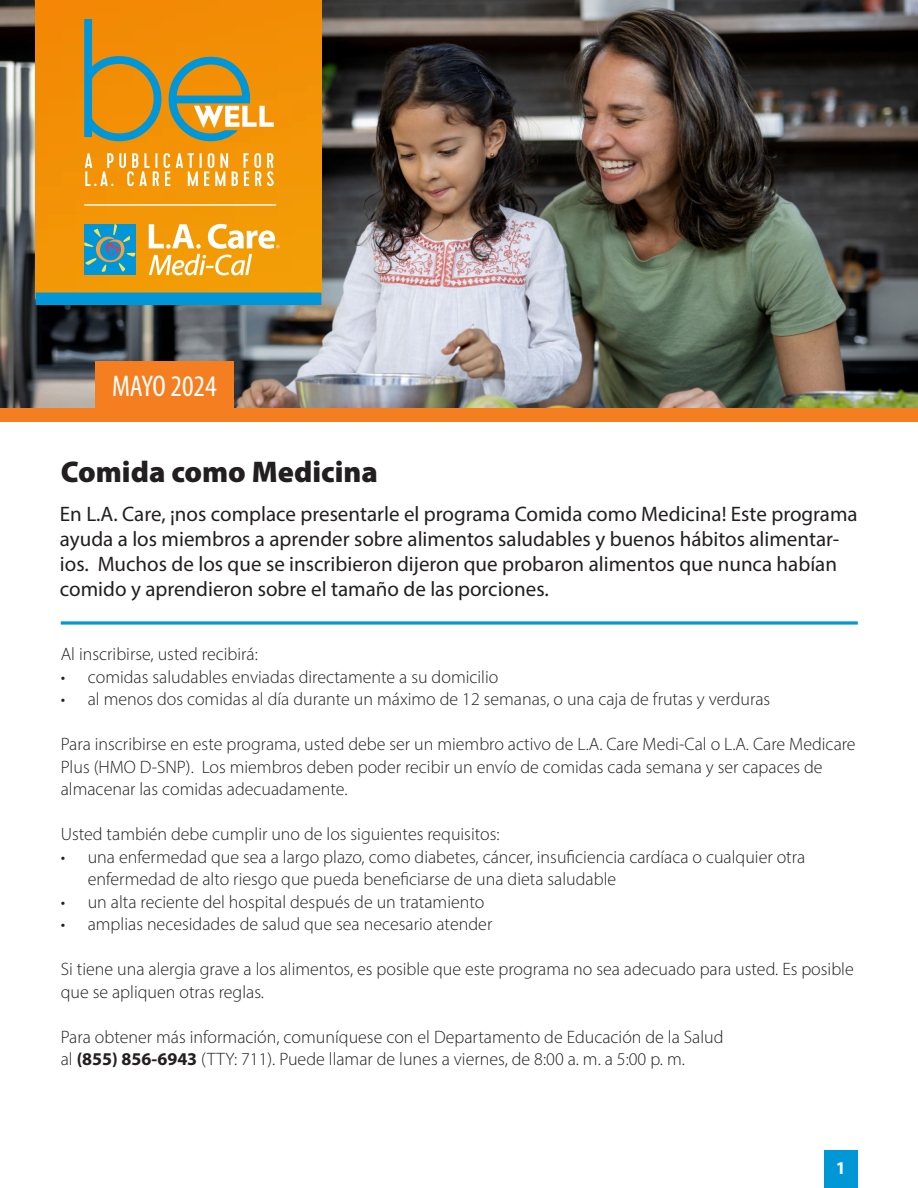
<style>
.page{position:relative;width:918px;height:1188px;background:#fff}
.page>*{position:absolute;margin:0;border:0;box-sizing:border-box;transform-origin:0 0}
.t1{font:900 30px "Myriad Pro";color:#231f20}
.t2{font:condensed 30px "Myriad Pro";letter-spacing:-.005em;color:#fff}
.t3{font:21px/25.2px "Myriad Pro";color:#231f20}
.t4{font:300 18px/22.5px "Myriad Pro";color:#231f20}
.t5{font:700 18px "Myriad Pro";color:#fff}
.s1{font-weight:700}
</style>
<div class="page">
<div style="left:824px;top:1151px;width:34px;height:37px;background:#0097d7"></div>
<img style="left:0;top:0;width:918px;height:408px">
<div style="left:0;top:408px;width:918px;height:14px;background:#f57e20"></div>
<svg style="left:61px;top:621px;width:797px;height:4px;background:#31abde"></svg>
<img style="left:36px;top:0;width:285px;height:293px">
<div style="left:36px;top:293px;width:285px;height:12px;background:#0196d7"></div>
<hr style="left:84px;top:204px;width:192px;height:2px;background:#fff">
<svg style="left:85px;top:153px;width:189px;height:33px;background:#f6af45"></svg>
<div style="left:84px;top:224px;width:51px;height:51px;background:#0196d7"></div>
<svg style="left:84px;top:224px;width:51px;height:48px"></svg>
<svg style="left:149px;top:224px;width:131px;height:51px"></svg>
<svg style="left:84px;top:19px;width:77px;height:122px;background:#b68f39"></svg>
<svg style="left:169px;top:57px;width:105px;height:84px;background:#b99c4f"></svg>
<div style="left:95px;top:361px;width:139px;height:51px;background:#f57e20"></div>
<h1 class="t2" style="left:112px;top:368px;width:106px">MAYO 2024</h1>
<h2 class="t1" style="left:61px;top:452px;width:319px">Comida como Medicina</h2>
<p class="t3" style="left:60px;top:501px;width:799px">En L.A. Care, ¡nos complace presentarle el programa Comida como Medicina! Este programa ayuda a los miembros a aprender sobre alimentos saludables y buenos hábitos alimentar&shy;ios. Muchos de los que se inscribieron dijeron que probaron alimentos que nunca habían comido y aprendieron sobre el tamaño de las porciones.</p>
<p class="t4" style="left:61px;top:643px;width:199px">Al inscribirse, usted recibirá:</p>
<p class="t4" style="left:61px;top:665px;width:439px">• comidas saludables enviadas directamente a su domicilio</p>
<p class="t4" style="left:61px;top:688px;width:711px">• al menos dos comidas al día durante un máximo de 12 semanas, o una caja de frutas y verduras</p>
<p class="t4" style="left:61px;top:733px;width:796px">Para inscribirse en este programa, usted debe ser un miembro activo de L.A. Care Medi-Cal o L.A. Care Medicare<br>Plus (HMO D-SNP). Los miembros deben poder recibir un envío de comidas cada semana y ser capaces de almacenar las comidas adecuadamente.</p>
<p class="t4" style="left:61px;top:823px;width:440px">Usted también debe cumplir uno de los siguientes requisitos:</p>
<p class="t4" style="left:88px;top:845px;width:719px;text-indent:-27px">• una enfermedad que sea a largo plazo, como diabetes, cáncer, insuficiencia cardíaca o cualquier otra enfermedad de alto riesgo que pueda beneficiarse de una dieta saludable</p>
<p class="t4" style="left:61px;top:890px;width:425px">• un alta reciente del hospital después de un tratamiento</p>
<p class="t4" style="left:61px;top:913px;width:433px">• amplias necesidades de salud que sea necesario atender</p>
<p class="t4" style="left:61px;top:958px;width:795px">Si tiene una alergia grave a los alimentos, es posible que este programa no sea adecuado para usted. Es posible que se apliquen otras reglas.</p>
<p class="t4" style="left:61px;top:1025px;width:664px">Para obtener más información, comuníquese con el Departamento de Educación de la Salud al <span class="s1">(855) 856‑6943</span> (TTY: 711). Puede llamar de lunes a viernes, de 8:00 a. m. a 5:00 p. m.</p>
<p class="t5" style="left:836px;top:1156px;width:11px">1</p>
</div>
